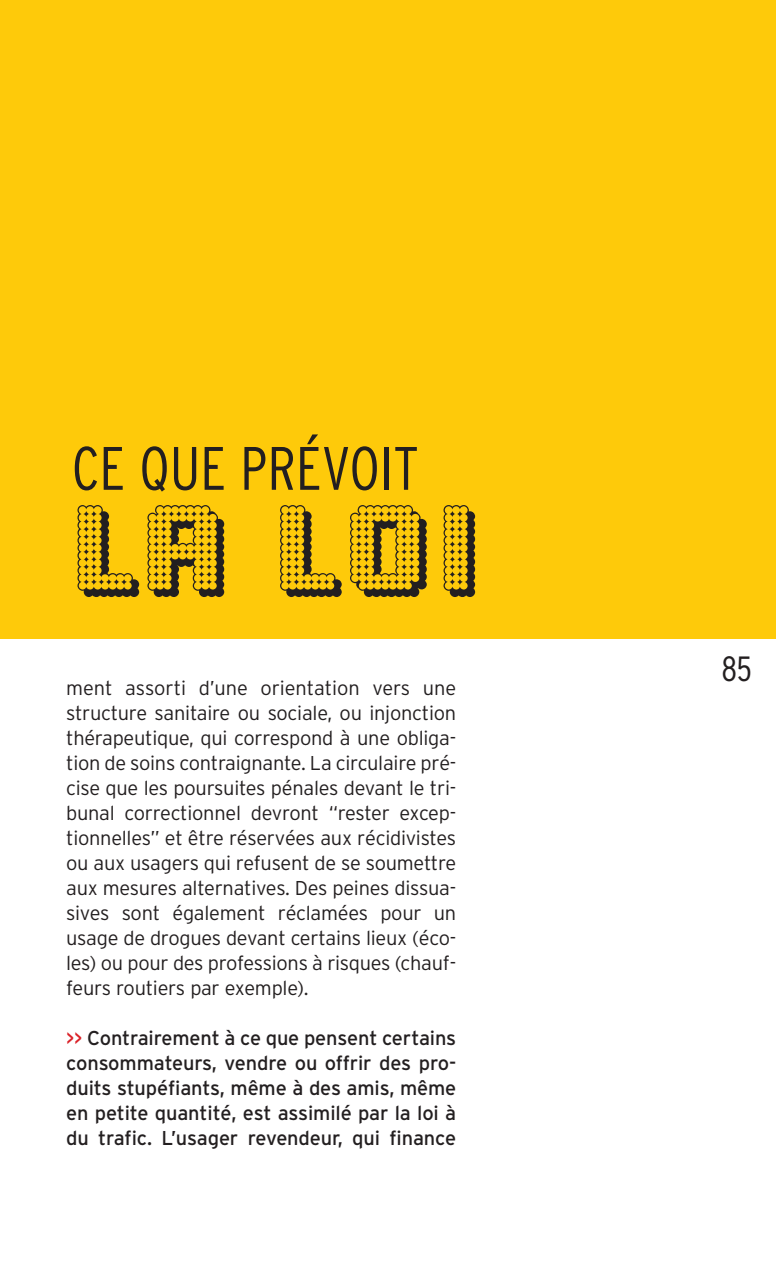
<style>
.page{position:relative;width:776px;height:1276px;background:#fff}
.page>*{position:absolute;margin:0;border:0;box-sizing:border-box;transform-origin:0 0}
.t1{font:300 condensed 61px "Interstate";color:#231f20}
.t2{font:300 condensed 35px "Interstate";color:#231f20}
.t3{font:300 20px/25px "Interstate";letter-spacing:-.015em;color:#231f20;text-align:justify}
.t4{font:20px/25px "Interstate";letter-spacing:-.005em;color:#231f20;text-align:justify}
.s1{color:#da2128}
</style>
<div class="page">
<div style="left:0;top:0;width:775px;height:639px;background:#feca0a"></div>
<h1 class="t1" style="left:72px;top:445px;width:348px">CE QUE PRÉVOIT</h1>
<p class="t3" style="left:66px;top:677px;width:391px">ment assorti d’une orientation vers une structure sanitaire ou sociale, ou injonction thérapeutique, qui correspond à une obliga&shy;tion de soins contraignante. La circulaire pré&shy;cise que les poursuites pénales devant le tri&shy;bunal correctionnel devront “rester excep&shy;tionnelles” et être réservées aux récidivistes ou aux usagers qui refusent de se soumettre aux mesures alternatives. Des peines dissua&shy;sives sont également réclamées pour un usage de drogues devant certains lieux (éco&shy;les) ou pour des professions à risques (chauf&shy;feurs routiers par exemple).</p>
<p class="t4" style="left:66px;top:1027px;width:391px"><span class="s1">&gt;&gt;</span> Contrairement à ce que pensent certains consommateurs, vendre ou offrir des pro&shy;duits stupéfiants, même à des amis, même en petite quantité, est assimilé par la loi à du trafic. L’usager revendeur, qui finance</p>
<h2 class="t2" style="left:721px;top:655px;width:32px">85</h2>
</div>
